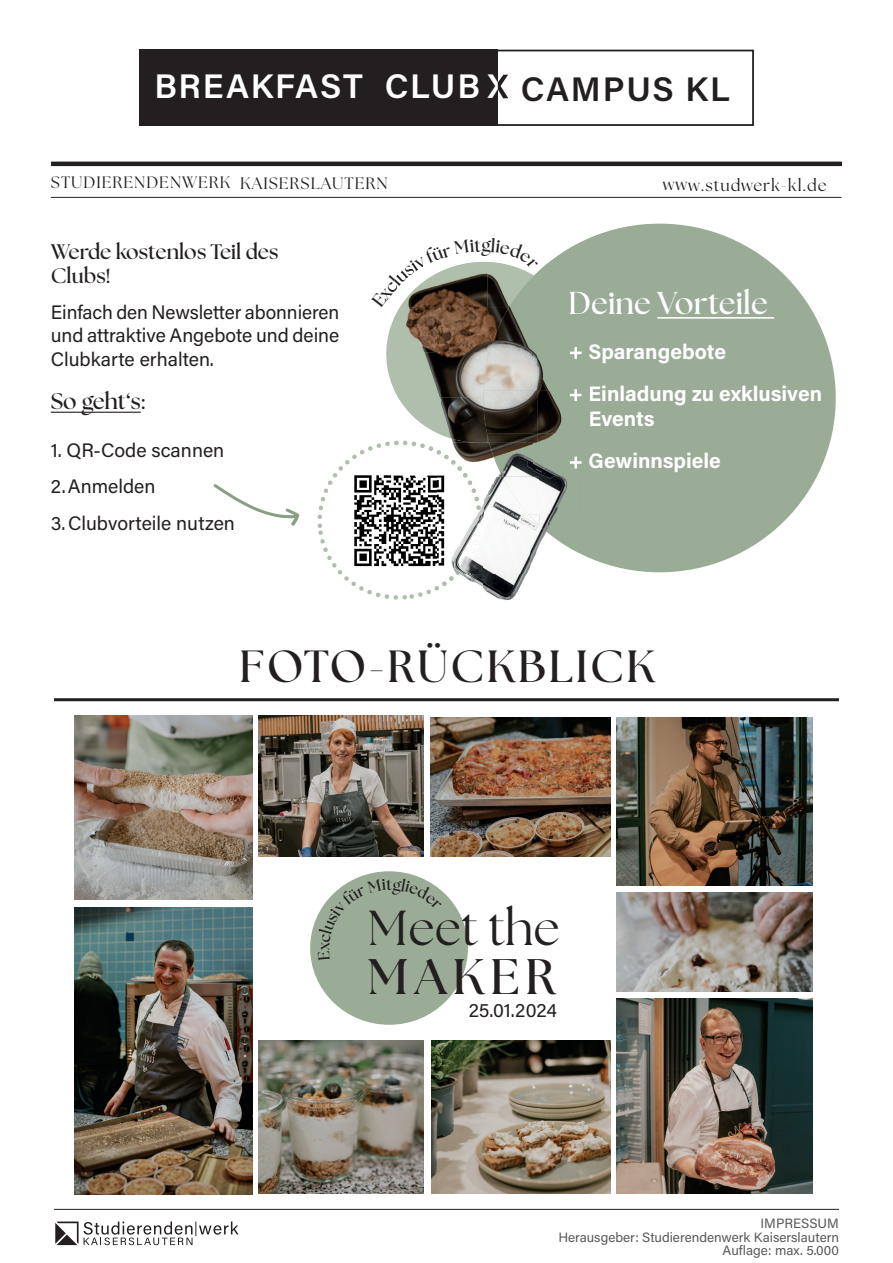
<style>
.page{position:relative;width:893px;height:1263px;background:#fff}
.page>*{position:absolute;margin:0;border:0;box-sizing:border-box;transform-origin:0 0}
.t1{font:700 49.8px "The Seasons";letter-spacing:.11em;color:#231f20}
.t2{font:49.05px "The Seasons";color:#231f20}
.t3{font:700 45px "The Seasons";letter-spacing:.05em;color:#231f20}
.t4{font:600 34.05px "Acumin Pro";letter-spacing:.045em;color:#fff}
.t5{font:700 31.5px "The Seasons";color:#fff}
.t6{font:700 22.5px "The Seasons";letter-spacing:-.005em;color:#231f20}
.t7{font:700 21px/42.2px "Acumin Pro";color:#fff}
.t8{font:700 21px/24px "The Seasons";color:#231f20}
.t9{font:19.5px/23.4px "Acumin Pro";color:#231f20;text-align:justify}
.t10{font:16.5px "The Seasons";letter-spacing:.055em;color:#231f20}
.t11{font:13.5px/13.5px "Acumin Pro";color:#57585a;text-align:right}
.s1{color:#231f20}
</style>
<div class="page">
<img style="left:430px;top:718px;width:180px;height:139px">
<div style="left:483px;top:224px;width:353px;height:348px;background:#9aac96;border-radius:50%"></div>
<hr style="left:51px;top:162px;width:791px;height:4px;background:#231f20">
<hr style="left:51px;top:197px;width:790px;height:1px;background:#231f20">
<hr style="left:657px;top:317px;width:117px;height:2px;background:#fff">
<hr style="left:51px;top:412px;width:90px;height:1px;background:#231f20">
<div style="left:139px;top:50px;width:359px;height:76px;background:#231f20"></div>
<div style="left:494px;top:50px;width:260px;height:76px;border:2px solid #231f20"></div>
<svg style="left:498px;top:75px;width:10px;height:23px"></svg>
<img style="left:589px;top:345px;width:2px;height:13px">
<img style="left:590px;top:386px;width:1px;height:15px">
<img style="left:590px;top:412px;width:1px;height:14px">
<img style="left:589px;top:456px;width:2px;height:10px">
<img style="left:584px;top:293px;width:6px;height:20px">
<svg style="left:213px;top:484px;width:86px;height:42px"></svg>
<hr style="left:54px;top:1209px;width:785px;height:1px;background:#231f20">
<svg style="left:55px;top:1221px;width:184px;height:24px"></svg>
<img style="left:74px;top:908px;width:178px;height:286px">
<img style="left:617px;top:718px;width:195px;height:167px">
<img style="left:259px;top:715px;width:165px;height:142px">
<div style="left:310px;top:871px;width:158px;height:154px;background:#9aac96;border-radius:50%"></div>
<img style="left:617px;top:892px;width:195px;height:99px">
<img style="left:74px;top:715px;width:178px;height:185px">
<img style="left:259px;top:1040px;width:165px;height:154px">
<hr style="left:54px;top:698px;width:785px;height:3px;background:#231f20">
<img style="left:431px;top:1040px;width:179px;height:154px">
<img style="left:617px;top:998px;width:195px;height:196px">
<svg style="left:317px;top:240px;width:267px;height:361px"></svg>
<svg style="left:318px;top:878px;width:124px;height:37px"></svg>
<h3 class="t4" style="left:154px;top:63px;width:577px">BREAKFAST CLUB X <span class="s1">CAMPUS KL</span></h3>
<h3 class="t4" style="left:161px;top:83px;width:327px">BREAKFAST CLUB</h3>
<p class="t10" style="left:51px;top:172px;width:338px">STUDIERENDENWERK KAISERSLAUTERN</p>
<p class="t10" style="left:663px;top:174px;width:165px">www.studwerk-kl.de</p>
<p class="t8" style="left:51px;top:239px;width:229px">Werde kostenlos Teil des<br>Clubs!</p>
<p class="t9" style="left:51px;top:300px;width:290px">Einfach den Newsletter abonnieren und attraktive Angebote und deine Clubkarte erhalten.</p>
<p class="t6" style="left:51px;top:386px;width:95px">So geht‘s:</p>
<p class="t9" style="left:51px;top:437px;width:175px">1. QR-Code scannen</p>
<p class="t9" style="left:51px;top:474px;width:106px">2. Anmelden</p>
<p class="t9" style="left:51px;top:510px;width:186px">3. Clubvorteile nutzen</p>
<h3 class="t5" style="left:568px;top:282px;width:201px">Deine Vorteile</h3>
<p class="t7" style="left:568px;top:329px;width:255px">+ Sparangebote<br>+ Einladung zu exklusiven</p>
<p class="t7" style="left:568px;top:397px;width:154px;text-indent:20px">Events<br>+ Gewinnspiele</p>
<h3 class="t3" style="left:239px;top:636px;width:417px">FOTO-RÜCKBLICK</h3>
<h2 class="t2" style="left:368px;top:895px;width:194px">Meet the</h2>
<h1 class="t1" style="left:368px;top:943px;width:190px">MAKER</h1>
<p class="t9" style="left:469px;top:997px;width:90px">25.01.2024</p>
<p class="t11" style="left:558px;top:1216px;width:282px">IMPRESSUM<br>Herausgeber: Studierendenwerk Kaiserslautern<br>Auflage: max. 5.000</p>
</div>
